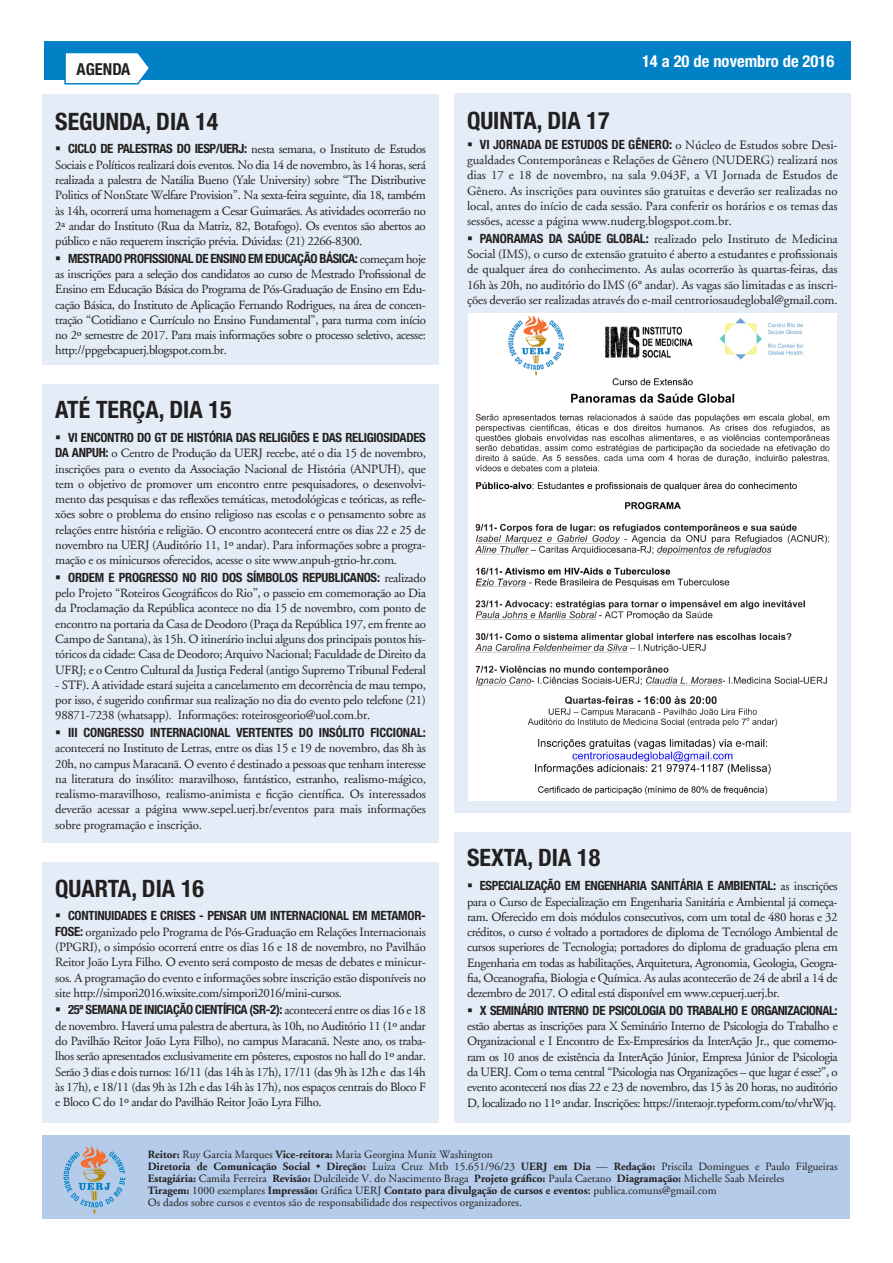
<style>
.page{position:relative;width:893px;height:1263px;background:#fff}
.page>*{position:absolute;margin:0;border:0;box-sizing:border-box;transform-origin:0 0}
.Dia_Semana_Helvetica{font:700 condensed 24px "Helvetica Neue";color:#231f20}
.t1{font:700 condensed 16.5px "Helvetica Neue";color:#fff}
.t2{font:700 condensed 16.5px "Helvetica Neue";color:#231f20}
.Texto_semana_Garamon{font:12.75px/15.3px "Adobe Garamond";letter-spacing:-.02em;color:#231f20;text-align:justify}
.Expediente_garamond{font:11.25px/12px "Adobe Garamond";color:#231f20}
.Expediente_garamond-2{font:700 11.25px "Adobe Garamond";color:#231f20}
.s1{font-family:"Helvetica Neue";font-weight:700;font-stretch:condensed}
.s2{font-weight:700}
.s3{font-weight:400}
.s4{font-family:"Garamond"}
</style>
<div class="page">
<div style="left:43px;top:1135px;width:807px;height:84px;background:#b4cce9"></div>
<svg style="left:64px;top:1146px;width:61px;height:68px"></svg>
<div style="left:44px;top:42px;width:806px;height:38px;background:#0080c5"></div>
<div style="left:43px;top:94px;width:396px;height:1029px;background:#e4edf7"></div>
<div style="left:454px;top:94px;width:396px;height:1029px;background:#e4edf7"></div>
<div style="left:445px;top:813px;width:410px;height:19px;background:#fff"></div>
<svg style="left:64px;top:53px;width:85px;height:32px"></svg>
<div style="left:36px;top:365px;width:409px;height:18px;background:#fff"></div>
<div style="left:36px;top:843px;width:409px;height:19px;background:#fff"></div>
<img style="left:468px;top:313px;width:369px;height:488px">
<p class="t2" style="left:77px;top:59px;width:55px">AGENDA</p>
<p class="Dia_Semana_Helvetica" style="left:55px;top:107px;width:165px">SEGUNDA, DIA 14</p>
<p class="Texto_semana_Garamon" style="left:55px;top:142px;width:372px;text-indent:13px"><span class="s1">CICLO DE PALESTRAS DO IESP/UERJ:</span> nesta semana, o Instituto de Estudos Sociais e Políticos realizará dois eventos. No dia 14 de novembro, às 14 horas, será realizada a palestra de Natália Bueno (Yale University) sobre “The Distributive Politics of NonState Welfare Provision”. Na sexta-feira seguinte, dia 18, também às 14h, ocorrerá uma homenagem a Cesar Guimarães. As atividades ocorrerão no 2ª andar do Instituto (Rua da Matriz, 82, Botafogo). Os eventos são abertos ao público e não requerem inscrição prévia. Dúvidas: (21) 2266-8300.</p>
<p class="Texto_semana_Garamon" style="left:55px;top:251px;width:372px;text-indent:13px"><span class="s1">MESTRADO PROFISSIONAL DE ENSINO EM EDUCAÇÃO BÁSICA:</span> começam hoje as inscrições para a seleção dos candidatos ao curso de Mestrado Profissional de Ensino em Educação Básica do Programa de Pós-Graduação de Ensino em Edu&shy;cação Básica, do Instituto de Aplicação Fernando Rodrigues, na área de concen&shy;tração “Cotidiano e Currículo no Ensino Fundamental”, para turma com início no 2º semestre de 2017. Para mais informações sobre o processo seletivo, acesse: http://ppgebcapuerj.blogspot.com.br.</p>
<p class="Dia_Semana_Helvetica" style="left:55px;top:395px;width:178px">ATÉ TERÇA, DIA 15</p>
<p class="Texto_semana_Garamon" style="left:55px;top:431px;width:372px;text-indent:13px"><span class="s1">VI ENCONTRO DO GT DE HISTÓRIA DAS RELIGIÕES E DAS RELIGIOSIDADES DA ANPUH:</span> o Centro de Produção da UERJ recebe, até o dia 15 de novembro, inscrições para o evento da Associação Nacional de História (ANPUH), que tem o objetivo de promover um encontro entre pesquisadores, o desenvolvi&shy;mento das pesquisas e das reflexões temáticas, metodológicas e teóricas, as refle&shy;xões sobre o problema do ensino religioso nas escolas e o pensamento sobre as relações entre história e religião. O encontro acontecerá entre os dias 22 e 25 de novembro na UERJ (Auditório 11, 1º andar). Para informações sobre a progra&shy;mação e os minicursos oferecidos, acesse o site www.anpuh-gtrio-hr.com.</p>
<p class="Texto_semana_Garamon" style="left:55px;top:570px;width:372px;text-indent:13px"><span class="s1">ORDEM E PROGRESSO NO RIO DOS SÍMBOLOS REPUBLICANOS:</span> realizado pelo Projeto “Roteiros Geográficos do Rio”, o passeio em comemoração ao Dia da Proclamação da República acontece no dia 15 de novembro, com ponto de encontro na portaria da Casa de Deodoro (Praça da República 197, em frente ao Campo de Santana), às 15h. O itinerário inclui alguns dos principais pontos his&shy;tóricos da cidade: Casa de Deodoro; Arquivo Nacional; Faculdade de Direito da UFRJ; e o Centro Cultural da Justiça Federal (antigo Supremo Tribunal Federal</p>
<p class="Texto_semana_Garamon" style="left:55px;top:677px;width:372px">- STF). A atividade estará sujeita a cancelamento em decorrência de mau tempo, por isso, é sugerido confirmar sua realização no dia do evento pelo telefone (21)<br>98871-7238 (whatsapp). Informações: roteirosgeorio@uol.com.br.</p>
<p class="Texto_semana_Garamon" style="left:55px;top:725px;width:372px;text-indent:13px"><span class="s1">III CONGRESSO INTERNACIONAL VERTENTES DO INSÓLITO FICCIONAL: </span>acontecerá no Instituto de Letras, entre os dias 15 e 19 de novembro, das 8h às 20h, no campus Maracanã. O evento é destinado a pessoas que tenham interesse na literatura do insólito: maravilhoso, fantástico, estranho, realismo-mágico, realismo-maravilhoso, realismo-animista e ficção científica. Os interessados deverão acessar a página www.sepel.uerj.br/eventos para mais informações sobre programação e inscrição.</p>
<p class="Dia_Semana_Helvetica" style="left:55px;top:873px;width:150px">QUARTA, DIA 16</p>
<p class="Texto_semana_Garamon" style="left:55px;top:909px;width:372px;text-indent:13px"><span class="s1">CONTINUIDADES E CRISES - PENSAR UM INTERNACIONAL EM METAMOR-FOSE:</span> organizado pelo Programa de Pós-Graduação em Relações Internacionais (PPGRI), o simpósio ocorrerá entre os dias 16 e 18 de novembro, no Pavilhão Reitor João Lyra Filho. O evento será composto de mesas de debates e minicur&shy;sos. A programação do evento e informações sobre inscrição estão disponíveis no site http://simpori2016.wixsite.com/simpori2016/mini-cursos.</p>
<p class="Texto_semana_Garamon" style="left:55px;top:1003px;width:372px;text-indent:13px"><span class="s1">25ª SEMANA DE INICIAÇÃO CIENTÍFICA (SR-2):</span> acontecerá entre os dias 16 e 18 de novembro. Haverá uma palestra de abertura, às 10h, no Auditório 11 (1º andar do Pavilhão Reitor João Lyra Filho), no campus Maracanã. Neste ano, os traba&shy;lhos serão apresentados exclusivamente em pôsteres, expostos no hall do 1º andar.<br>Serão 3 dias e dois turnos: 16/11 (das 14h às 17h), 17/11 (das 9h às 12h e das 14h às 17h), e 18/11 (das 9h às 12h e das 14h às 17h), nos espaços centrais do Bloco F e Bloco C do 1º andar do Pavilhão Reitor João Lyra Filho.</p>
<p class="t1" style="left:642px;top:51px;width:194px">14 a 20 de novembro de 2016</p>
<p class="Dia_Semana_Helvetica" style="left:467px;top:106px;width:144px">QUINTA, DIA 17</p>
<p class="Texto_semana_Garamon" style="left:467px;top:137px;width:372px;text-indent:13px"><span class="s1">VI JORNADA DE ESTUDOS DE GÊNERO:</span> o Núcleo de Estudos sobre Desi&shy;gualdades Contemporâneas e Relações de Gênero (NUDERG) realizará nos dias 17 e 18 de novembro, na sala 9.043F, a VI Jornada de Estudos de Gênero. As inscrições para ouvintes são gratuitas e deverão ser realizadas no local, antes do início de cada sessão. Para conferir os horários e os temas das sessões, acesse a página www.nuderg.blogspot.com.br.</p>
<p class="Texto_semana_Garamon" style="left:467px;top:231px;width:372px;text-indent:13px"><span class="s1">PANORAMAS DA SAÚDE GLOBAL:</span> realizado pelo Instituto de Medicina Social (IMS), o curso de extensão gratuito é aberto a estudantes e profissionais de qualquer área do conhecimento. As aulas ocorrerão às quartas-feiras, das 16h às 20h, no auditório do IMS (6° andar). As vagas são limitadas e as inscri&shy;ções deverão ser realizadas através do e-mail centroriosaudeglobal@gmail.com.</p>
<p class="Dia_Semana_Helvetica" style="left:467px;top:843px;width:135px">SEXTA, DIA 18</p>
<p class="Texto_semana_Garamon" style="left:467px;top:879px;width:372px;text-indent:13px"><span class="s1">ESPECIALIZAÇÃO EM ENGENHARIA SANITÁRIA E AMBIENTAL:</span> as inscrições para o Curso de Especialização em Engenharia Sanitária e Ambiental já começa&shy;ram. Oferecido em dois módulos consecutivos, com um total de 480 horas e 32 créditos, o curso é voltado a portadores de diploma de Tecnólogo Ambiental de cursos superiores de Tecnologia; portadores do diploma de graduação plena em Engenharia em todas as habilitações, Arquitetura, Agronomia, Geologia, Geogra&shy;fia, Oceanografia, Biologia e Química. As aulas acontecerão de 24 de abril a 14 de dezembro de 2017. O edital está disponível em www.cepuerj.uerj.br.</p>
<p class="Texto_semana_Garamon" style="left:467px;top:1003px;width:372px;text-indent:13px"><span class="s1">X SEMINÁRIO INTERNO DE PSICOLOGIA DO TRABALHO E ORGANIZACIONAL: </span>estão abertas as inscrições para X Seminário Interno de Psicologia do Trabalho e Organizacional e I Encontro de Ex-Empresários da InterAção Jr., que comemo&shy;ram os 10 anos de existência da InterAção Júnior, Empresa Júnior de Psicologia da UERJ. Com o tema central “Psicologia nas Organizações – que lugar é esse?”, o evento acontecerá nos dias 22 e 23 de novembro, das 15 às 20 horas, no auditório D, localizado no 11º andar. Inscrições: https://interaojr.typeform.com/to/vhrWjq.</p>
<p class="Expediente_garamond" style="left:148px;top:1149px;width:347px"><span class="s2">Reitor:</span> Ruy Garcia Marques <span class="s2">Vice-reitora:</span> Maria Georgina Muniz Washington</p>
<p class="Expediente_garamond" style="left:148px;top:1161px;width:691px"><span class="s2">Diretoria de Comunicação Social</span> • <span class="s2">Direção:</span> Luiza Cruz Mtb 15.651/96/23 <span class="s2">UERJ em Dia</span> — <span class="s2">Redação:</span> Priscila Domingues e Paulo Filgueiras<br><span class="s2">Estagiária:</span> Camila Ferreira <span class="s2">Revisão:</span> Dulcileide V. do Nascimento Braga <span class="s2">Projeto gráfico:</span> Paula Caetano <span class="s2">Diagramação:</span> Michelle Saab Meireles</p>
<p class="Expediente_garamond-2" style="left:148px;top:1184px;width:570px">Tiragem: <span class="s3">1000 exemplares</span> Impressão: <span class="s3">Gráfica UERJ</span> Contato para divulgação de cursos e eventos<span class="s4">:</span> <span class="s3">publica.comuns@gmail.com</span></p>
<p class="Expediente_garamond" style="left:148px;top:1197px;width:376px">Os dados sobre cursos e eventos são de responsabilidade dos respectivos organizadores.</p>
</div>
